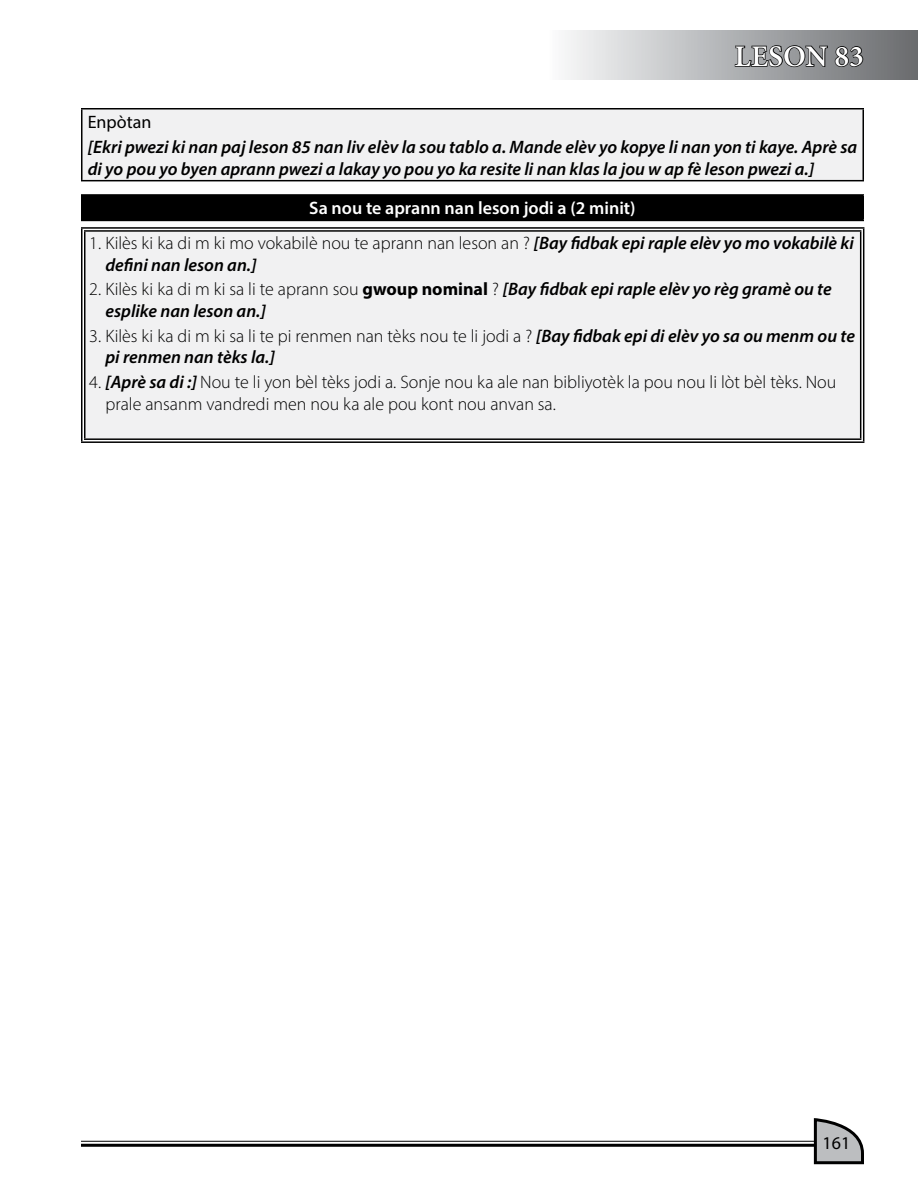
<style>
.page{position:relative;width:918px;height:1188px;background:#fff}
.page>*{position:absolute;margin:0;border:0;box-sizing:border-box;transform-origin:0 0}
.t1{font:600 30px "Minion Pro";color:#fff}
.t2{font:italic 600 18px/21.6px "Myriad Pro";color:#000}
.t3{font:300 18px/21.6px "Myriad Pro";color:#000}
.t4{font:600 18px "Myriad Pro";color:#fff}
.t5{font:18px "Myriad Pro";color:#000}
.s1{font-weight:300;font-style:normal}
.s2{font-weight:700;font-style:normal}
.s3{font-weight:600;font-style:italic}
</style>
<div class="page">
<div style="left:547px;top:30px;width:371px;height:50px;background:linear-gradient(to right,#fafbfc,#686a6d)"></div>
<svg style="left:734px;top:44px;width:130px;height:24px;background:#626365"></svg>
<hr style="left:81px;top:1144px;width:777px;height:3px;background:#000">
<hr style="left:81px;top:1141px;width:777px;height:1px;background:#000">
<svg style="left:812px;top:1118px;width:52px;height:47px"></svg>
<div style="left:82px;top:109px;width:781px;height:72px;background:#f1f1f2"></div>
<hr style="left:81px;top:108px;width:783px;height:2px;background:#000">
<hr style="left:81px;top:110px;width:1px;height:70px;background:#000">
<hr style="left:862px;top:110px;width:2px;height:70px;background:#000">
<hr style="left:81px;top:180px;width:783px;height:1px;background:#000">
<div style="left:82px;top:195px;width:781px;height:25px;background:#000"></div>
<hr style="left:81px;top:194px;width:783px;height:2px;background:#000">
<svg style="left:81px;top:196px;width:1px;height:24px"></svg>
<hr style="left:862px;top:196px;width:2px;height:24px;background:#000">
<hr style="left:81px;top:220px;width:783px;height:1px;background:#000">
<div style="left:83px;top:229px;width:779px;height:212px;background:#f1f1f2"></div>
<div style="left:81px;top:227px;width:783px;height:5px;background:#fff"></div>
<svg style="left:82px;top:232px;width:4px;height:206px"></svg>
<svg style="left:861px;top:232px;width:2px;height:206px"></svg>
<div style="left:81px;top:438px;width:783px;height:5px;background:#fff"></div>
<hr style="left:81px;top:227px;width:783px;height:2px;background:#000">
<hr style="left:84px;top:230px;width:777px;height:2px;background:#000">
<hr style="left:81px;top:229px;width:1px;height:212px;background:#000">
<hr style="left:84px;top:232px;width:1px;height:206px;background:#000">
<hr style="left:860px;top:232px;width:1px;height:206px;background:#000">
<hr style="left:863px;top:229px;width:1px;height:212px;background:#000">
<hr style="left:84px;top:438px;width:777px;height:2px;background:#000">
<hr style="left:81px;top:441px;width:783px;height:2px;background:#000">
<h1 class="t1" style="left:735px;top:36px;width:131px">LESON 83</h1>
<p class="t5" style="left:88px;top:111px;width:65px">Enpòtan</p>
<p class="t2" style="left:88px;top:136px;width:771px">[Ekri pwezi ki nan paj leson 85 nan liv elèv la sou tablo a. Mande elèv yo kopye li nan yon ti kaye. Aprè sa di yo pou yo byen aprann pwezi a lakay yo pou yo ka resite li nan klas la jou w ap fè leson pwezi a.]</p>
<p class="t4" style="left:309px;top:197px;width:328px">Sa nou te aprann nan leson jodi a (2 minit)</p>
<p class="t2" style="left:105px;top:232px;width:750px;text-indent:-16px"><span class="s1">1. Kilès ki ka di m ki mo vokabilè nou te aprann nan leson an ?</span> [Bay fidbak epi raple elèv yo mo vokabilè ki defini nan leson an.]</p>
<p class="t2" style="left:105px;top:278px;width:728px;text-indent:-16px"><span class="s1">2. Kilès ki ka di m ki sa li te aprann sou</span> <span class="s2">gwoup nominal</span> <span class="s1">?</span> [Bay fidbak epi raple elèv yo règ gramè ou te esplike nan leson an.]</p>
<p class="t2" style="left:105px;top:325px;width:751px;text-indent:-16px"><span class="s1">3. Kilès ki ka di m ki sa li te pi renmen nan tèks nou te li jodi a ?</span> [Bay fidbak epi di elèv yo sa ou menm ou te pi renmen nan tèks la.]</p>
<p class="t3" style="left:105px;top:371px;width:732px;text-indent:-16px">4. <span class="s3">[Aprè sa di :]</span> Nou te li yon bèl tèks jodi a. Sonje nou ka ale nan bibliyotèk la pou nou li lòt bèl tèks. Nou prale ansanm vandredi men nou ka ale pou kont nou anvan sa.</p>
<p class="t5" style="left:823px;top:1132px;width:29px">161</p>
</div>
